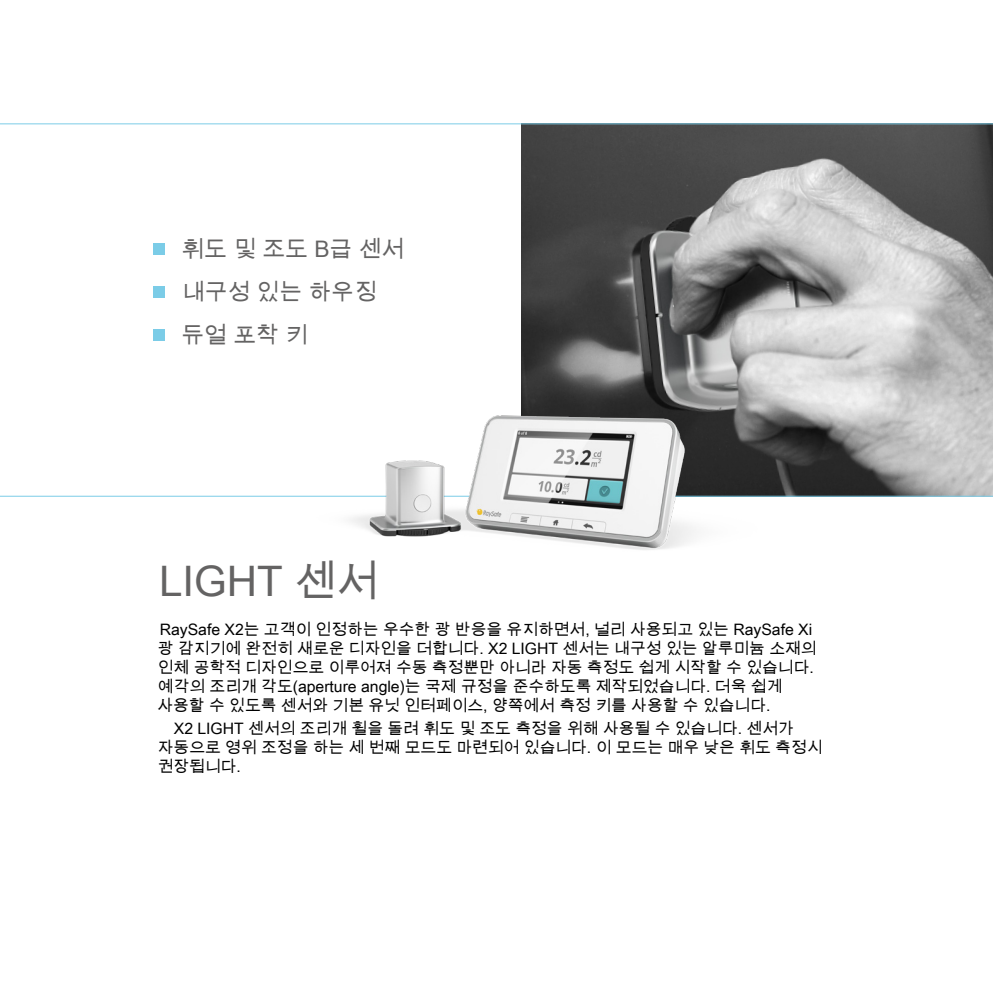
<style>
.page{position:relative;width:993px;height:993px;background:#fff}
.page>*{position:absolute;margin:0;border:0;box-sizing:border-box;transform-origin:0 0}
.Heading{font:42px "Arial Unicode MS";color:#646363}
.t1{font:22.75px "Arial Unicode MS";color:#646363}
.Bodytext_-_Arial_Uni{font:15.75px/18.9px "Arial Unicode MS";color:#000}
.s1{font-family:"Georgia Pro";font-weight:300;font-stretch:condensed;font-size:52.5px;color:#7bcce7}
</style>
<div class="page">
<img style="left:521px;top:124px;width:471px;height:371px">
<hr style="left:0;top:123px;width:992px;height:1px;background:#7bcce7">
<hr style="left:0;top:495px;width:992px;height:1px;background:#7bcce7">
<img style="left:0;top:495px;width:90px;height:2px">
<img style="left:307px;top:345px;width:492px;height:205px">
<p class="t1" style="left:149px;top:233px;width:256px"><span class="s1">▪</span> 휘도 및 조도 B급 센서</p>
<p class="t1" style="left:149px;top:275px;width:229px"><span class="s1">▪</span> 내구성 있는 하우징</p>
<p class="t1" style="left:149px;top:318px;width:160px"><span class="s1">▪</span> 듀얼 포착 키</p>
<p class="Heading" style="left:159px;top:550px;width:221px">LIGHT 센서</p>
<p class="Bodytext_-_Arial_Uni" style="left:157px;top:619px;width:660px">RaySafe X2는 고객이 인정하는 우수한 광 반응을 유지하면서, 널리 사용되고 있는 RaySafe Xi 광 감지기에 완전히 새로운 디자인을 더합니다. X2 LIGHT 센서는 내구성 있는 알루미늄 소재의 인체 공학적 디자인으로 이루어져 수동 측정뿐만 아니라 자동 측정도 쉽게 시작할 수 있습니다. 예각의 조리개 각도(aperture angle)는 국제 규정을 준수하도록 제작되었습니다. 더욱 쉽게 사용할 수 있도록 센서와 기본 유닛 인터페이스, 양쪽에서 측정 키를 사용할 수 있습니다.</p>
<p class="Bodytext_-_Arial_Uni" style="left:158px;top:718px;width:666px;text-indent:16px">X2 LIGHT 센서의 조리개 휠을 돌려 휘도 및 조도 측정을 위해 사용될 수 있습니다. 센서가 자동으로 영위 조정을 하는 세 번째 모드도 마련되어 있습니다. 이 모드는 매우 낮은 휘도 측정시 권장됩니다.</p>
</div>
